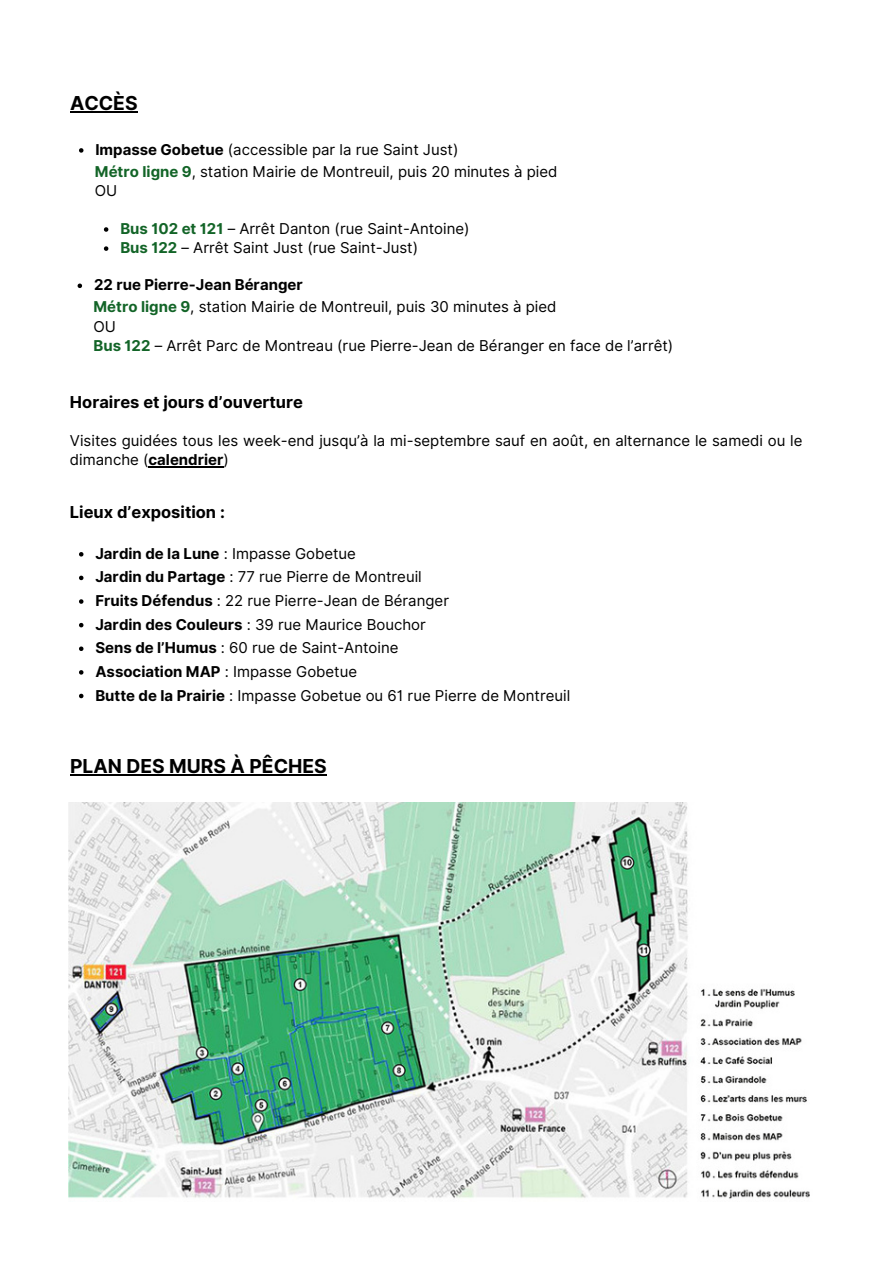
<style>
.page{position:relative;width:893px;height:1264px;background:#fff}
.page>*{position:absolute;margin:0;border:0;box-sizing:border-box;transform-origin:0 0}
.t1{font:700 19.2px "Inter";color:#000}
.t2{font:700 16.5px "Inter";color:#000}
.t3{font:15px/19px "Inter";color:#000}
.t4{font:700 15px "Inter";color:#000}
.s1{font-weight:700}
.s2{font-weight:700;color:#126427}
</style>
<div class="page">
<hr style="left:148px;top:466px;width:75px;height:1px;background:#000">
<img style="left:69px;top:802px;width:741px;height:397px">
<hr style="left:70px;top:112px;width:68px;height:1px;background:#000">
<svg style="left:79px;top:148px;width:4px;height:5px"></svg>
<svg style="left:104px;top:227px;width:4px;height:5px"></svg>
<svg style="left:104px;top:246px;width:4px;height:5px"></svg>
<svg style="left:78px;top:283px;width:4px;height:5px"></svg>
<hr style="left:70px;top:774px;width:257px;height:1px;background:#000">
<svg style="left:79px;top:552px;width:4px;height:4px"></svg>
<svg style="left:79px;top:575px;width:4px;height:5px"></svg>
<svg style="left:79px;top:599px;width:4px;height:4px"></svg>
<svg style="left:79px;top:623px;width:4px;height:4px"></svg>
<svg style="left:79px;top:646px;width:4px;height:5px"></svg>
<svg style="left:79px;top:670px;width:4px;height:4px"></svg>
<svg style="left:79px;top:693px;width:4px;height:5px"></svg>
<p class="t1" style="left:70px;top:92px;width:69px">ACCÈS</p>
<p class="t3" style="left:95px;top:140px;width:364px"><span class="s1">Impasse Gobetue</span> (accessible par la rue Saint Just)</p>
<p class="t3" style="left:95px;top:162px;width:464px"><span class="s2">Métro ligne 9</span>, station Mairie de Montreuil, puis 20 minutes à pied</p>
<p class="t3" style="left:95px;top:181px;width:24px">OU</p>
<p class="t3" style="left:120px;top:219px;width:351px"><span class="s2">Bus 102 et 121</span> – Arrêt Danton (rue Saint-Antoine)</p>
<p class="t3" style="left:120px;top:238px;width:299px"><span class="s2">Bus 122</span> – Arrêt Saint Just (rue Saint-Just)</p>
<p class="t4" style="left:94px;top:276px;width:210px">22 rue Pierre-Jean Béranger</p>
<p class="t3" style="left:93px;top:297px;width:464px"><span class="s2">Métro ligne 9</span>, station Mairie de Montreuil, puis 30 minutes à pied</p>
<p class="t3" style="left:93px;top:316px;width:24px">OU</p>
<p class="t3" style="left:93px;top:336px;width:581px"><span class="s2">Bus 122</span> – Arrêt Parc de Montreau (rue Pierre-Jean de Béranger en face de l’arrêt)</p>
<p class="t2" style="left:70px;top:392px;width:234px">Horaires et jours d’ouverture</p>
<p class="t3" style="left:70px;top:431px;width:734px">Visites guidées tous les week-end jusqu’à la mi-septembre sauf en août, en alternance le samedi ou le dimanche (<span class="s1">calendrier</span>)</p>
<p class="t2" style="left:70px;top:502px;width:156px">Lieux d’exposition :</p>
<p class="t3" style="left:95px;top:544px;width:262px"><span class="s1">Jardin de la Lune</span> : Impasse Gobetue</p>
<p class="t3" style="left:95px;top:567px;width:328px"><span class="s1">Jardin du Partage</span> : 77 rue Pierre de Montreuil</p>
<p class="t3" style="left:95px;top:591px;width:355px"><span class="s1">Fruits Défendus</span> : 22 rue Pierre-Jean de Béranger</p>
<p class="t3" style="left:95px;top:614px;width:332px"><span class="s1">Jardin des Couleurs</span> : 39 rue Maurice Bouchor</p>
<p class="t3" style="left:95px;top:638px;width:304px"><span class="s1">Sens de l’Humus</span> : 60 rue de Saint-Antoine</p>
<p class="t3" style="left:95px;top:662px;width:263px"><span class="s1">Association MAP</span> : Impasse Gobetue</p>
<p class="t3" style="left:95px;top:685px;width:476px"><span class="s1">Butte de la Prairie</span> : Impasse Gobetue ou 61 rue Pierre de Montreuil</p>
<p class="t1" style="left:70px;top:754px;width:258px">PLAN DES MURS À PÊCHES</p>
</div>
